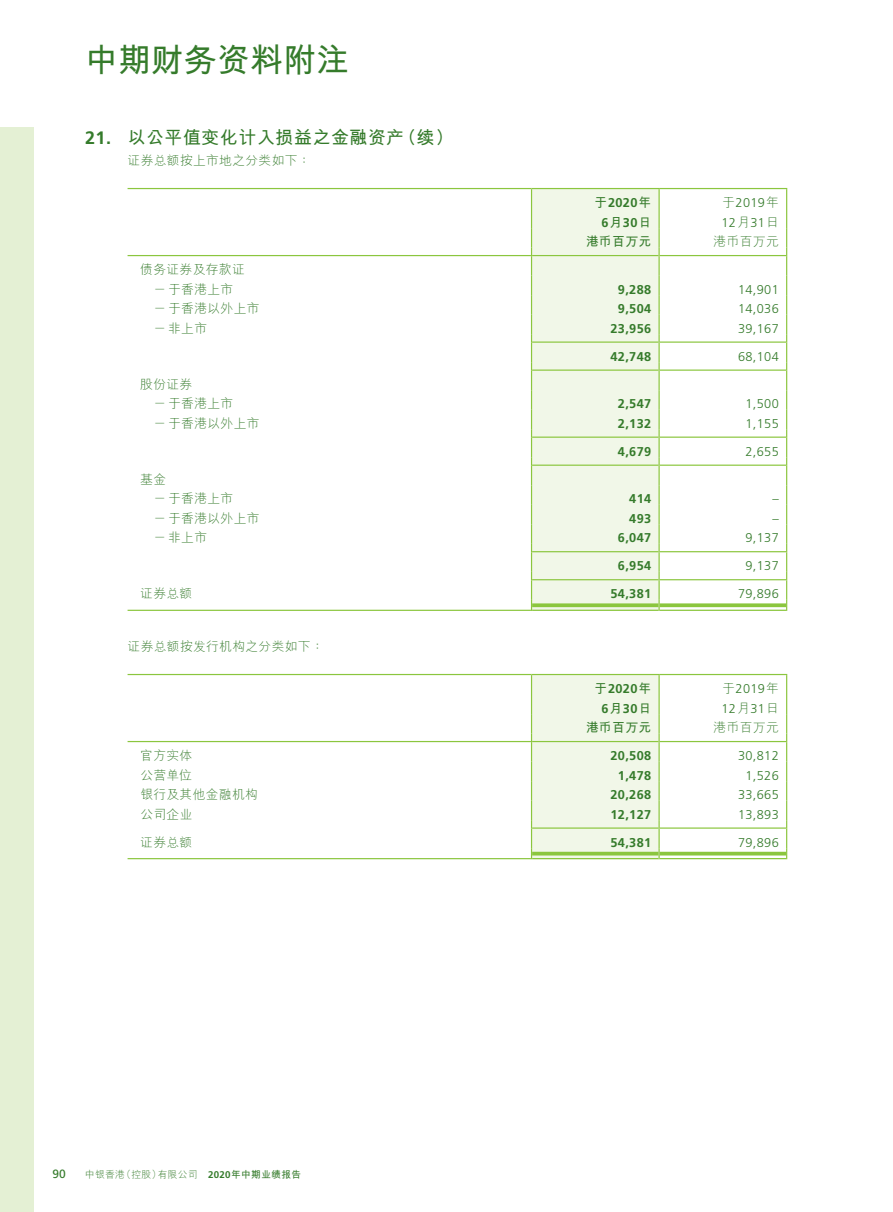
<style>
.page{position:relative;width:893px;height:1212px;background:#fff}
.page>*{position:absolute;margin:0;border:0;box-sizing:border-box;transform-origin:0 0}
.t1{font:700 33px "M Hei HKS";color:#357b2b}
.t2{font:700 18px "M Hei HKS";letter-spacing:.03em;color:#357b2b}
.t3{font:300 12.75px/19.5px "M Hei HKS";letter-spacing:.03em;color:#357b2b}
.t4{font:700 12.75px/19.5px "Frutiger LT Std";letter-spacing:.03em;color:#357b2b;text-align:center}
.t5{font:300 12.75px/19.5px "Frutiger LT Std";letter-spacing:.03em;color:#357b2b}
.t6{font:700 12.75px "M Hei HKS";letter-spacing:.03em;color:#357b2b}
.t7{font:12px "Frutiger LT Std";color:#357b2b}
.t8{font:300 9.75px "M Hei HKS";letter-spacing:.03em;color:#357b2b}
.s1{font-family:"Frutiger LT Std"}
.s2{font-family:"M Hei HKS"}
.s3{font-family:"Frutiger LT Std";font-weight:700}
.s4{font-weight:700}
</style>
<div class="page">
<div style="left:0;top:128px;width:34px;height:1084px;background:#e4f0d4"></div>
<div style="left:532px;top:189px;width:126px;height:421px;background:#f1f7e8"></div>
<hr style="left:128px;top:188px;width:403px;height:1px;background:#8bc63e">
<hr style="left:531px;top:188px;width:128px;height:1px;background:#8bc63e">
<hr style="left:659px;top:188px;width:128px;height:1px;background:#8bc63e">
<hr style="left:786px;top:189px;width:1px;height:39px;background:#8bc63e">
<hr style="left:531px;top:189px;width:1px;height:39px;background:#8bc63e">
<hr style="left:658px;top:189px;width:2px;height:39px;background:#8bc63e">
<hr style="left:658px;top:228px;width:2px;height:20px;background:#8bc63e">
<hr style="left:658px;top:256px;width:2px;height:20px;background:#8bc63e">
<svg style="left:658px;top:276px;width:2px;height:19px"></svg>
<hr style="left:658px;top:295px;width:2px;height:20px;background:#8bc63e">
<svg style="left:658px;top:315px;width:2px;height:75px"></svg>
<hr style="left:658px;top:390px;width:2px;height:20px;background:#8bc63e">
<svg style="left:658px;top:410px;width:2px;height:75px"></svg>
<hr style="left:658px;top:485px;width:2px;height:20px;background:#8bc63e">
<svg style="left:658px;top:505px;width:2px;height:19px"></svg>
<hr style="left:658px;top:524px;width:2px;height:20px;background:#8bc63e">
<svg style="left:658px;top:544px;width:2px;height:8px"></svg>
<hr style="left:658px;top:552px;width:2px;height:20px;background:#8bc63e">
<svg style="left:658px;top:572px;width:2px;height:8px"></svg>
<hr style="left:658px;top:580px;width:2px;height:20px;background:#8bc63e">
<svg style="left:658px;top:600px;width:2px;height:11px"></svg>
<svg style="left:531px;top:228px;width:1px;height:383px"></svg>
<svg style="left:658px;top:248px;width:2px;height:8px"></svg>
<svg style="left:786px;top:228px;width:1px;height:383px"></svg>
<hr style="left:128px;top:255px;width:403px;height:1px;background:#8bc63e">
<hr style="left:532px;top:255px;width:126px;height:1px;background:#8bc63e">
<hr style="left:660px;top:255px;width:126px;height:1px;background:#8bc63e">
<hr style="left:532px;top:341px;width:126px;height:2px;background:#8bc63e">
<hr style="left:660px;top:341px;width:126px;height:2px;background:#8bc63e">
<hr style="left:532px;top:369px;width:126px;height:2px;background:#8bc63e">
<hr style="left:660px;top:369px;width:126px;height:2px;background:#8bc63e">
<hr style="left:532px;top:436px;width:126px;height:2px;background:#8bc63e">
<hr style="left:660px;top:436px;width:126px;height:2px;background:#8bc63e">
<hr style="left:532px;top:465px;width:126px;height:1px;background:#8bc63e">
<hr style="left:660px;top:465px;width:126px;height:1px;background:#8bc63e">
<hr style="left:532px;top:551px;width:126px;height:1px;background:#8bc63e">
<hr style="left:660px;top:551px;width:126px;height:1px;background:#8bc63e">
<hr style="left:532px;top:579px;width:126px;height:1px;background:#8bc63e">
<hr style="left:660px;top:579px;width:126px;height:1px;background:#8bc63e">
<hr style="left:128px;top:610px;width:403px;height:1px;background:#8bc63e">
<svg style="left:532px;top:603px;width:126px;height:4px"></svg>
<hr style="left:532px;top:610px;width:126px;height:1px;background:#8bc63e">
<svg style="left:660px;top:603px;width:126px;height:4px"></svg>
<hr style="left:660px;top:610px;width:126px;height:1px;background:#8bc63e">
<hr style="left:128px;top:674px;width:403px;height:1px;background:#8bc63e">
<hr style="left:659px;top:674px;width:128px;height:1px;background:#8bc63e">
<hr style="left:786px;top:675px;width:1px;height:39px;background:#8bc63e">
<div style="left:531px;top:674px;width:129px;height:185px;background:#f1f7e8"></div>
<svg style="left:786px;top:714px;width:1px;height:145px"></svg>
<hr style="left:128px;top:741px;width:403px;height:1px;background:#8bc63e">
<hr style="left:532px;top:741px;width:126px;height:1px;background:#8bc63e">
<hr style="left:660px;top:741px;width:126px;height:1px;background:#8bc63e">
<hr style="left:532px;top:827px;width:126px;height:2px;background:#8bc63e">
<hr style="left:660px;top:827px;width:126px;height:2px;background:#8bc63e">
<hr style="left:128px;top:858px;width:403px;height:1px;background:#8bc63e">
<hr style="left:532px;top:852px;width:126px;height:3px;background:#8bc63e">
<hr style="left:532px;top:858px;width:126px;height:1px;background:#8bc63e">
<hr style="left:660px;top:852px;width:126px;height:3px;background:#8bc63e">
<hr style="left:660px;top:858px;width:126px;height:1px;background:#8bc63e">
<h1 class="t1" style="left:85px;top:36px;width:265px">中期財務資料附註</h1>
<h2 class="t2" style="left:85px;top:124px;width:370px"><span class="s1">21.</span> 以公平值變化計入損益之金融資產（續）</h2>
<p class="t3" style="left:128px;top:150px;width:185px">證券總額按上市地之分類如下：</p>
<p class="t3" style="left:140px;top:259px;width:106px;text-align:center">債務證券及存款證－於香港上市</p>
<p class="t4" style="left:595px;top:193px;width:58px"><span class="s2">於</span>2020<span class="s2">年<br></span>6<span class="s2">月</span>30<span class="s2">日</span></p>
<p class="t5" style="left:721px;top:193px;width:59px"><span class="s2">於</span>2019<span class="s2">年<br></span>12<span class="s2">月</span>31<span class="s2">日</span></p>
<p class="t6" style="left:586px;top:232px;width:67px">港幣百萬元</p>
<p class="t3" style="left:714px;top:231px;width:67px">港幣百萬元</p>
<p class="t4" style="left:618px;top:279px;width:35px">9,288</p>
<p class="t5" style="left:738px;top:280px;width:42px">14,901</p>
<p class="t3" style="left:153px;top:298px;width:108px">－於香港以外上市</p>
<p class="t4" style="left:618px;top:299px;width:35px">9,504</p>
<p class="t5" style="left:738px;top:299px;width:42px">14,036</p>
<p class="t3" style="left:153px;top:318px;width:55px">－非上市</p>
<p class="t4" style="left:610px;top:318px;width:42px">23,956</p>
<p class="t5" style="left:738px;top:319px;width:42px">39,167</p>
<p class="t4" style="left:610px;top:346px;width:42px">42,748</p>
<p class="t5" style="left:738px;top:347px;width:42px">68,104</p>
<p class="t3" style="left:153px;top:374px;width:81px;text-indent:-13px">股份證券<br>－於香港上市</p>
<p class="t4" style="left:618px;top:394px;width:35px">2,547</p>
<p class="t5" style="left:745px;top:394px;width:35px">1,500</p>
<p class="t3" style="left:153px;top:413px;width:108px">－於香港以外上市</p>
<p class="t4" style="left:618px;top:413px;width:35px">2,132</p>
<p class="t5" style="left:745px;top:414px;width:35px">1,155</p>
<p class="t4" style="left:618px;top:441px;width:35px">4,679</p>
<p class="t5" style="left:745px;top:442px;width:35px">2,655</p>
<p class="t3" style="left:153px;top:469px;width:81px;text-indent:-13px">基金<br>－於香港上市</p>
<p class="t4" style="left:629px;top:489px;width:23px">414</p>
<p class="t5" style="left:772px;top:489px;width:8px">–</p>
<p class="t3" style="left:153px;top:508px;width:108px">－於香港以外上市</p>
<p class="t4" style="left:629px;top:508px;width:23px">493</p>
<p class="t5" style="left:772px;top:509px;width:8px">–</p>
<p class="t3" style="left:153px;top:527px;width:55px">－非上市</p>
<p class="t4" style="left:618px;top:528px;width:35px">6,047</p>
<p class="t5" style="left:745px;top:528px;width:35px">9,137</p>
<p class="t4" style="left:618px;top:556px;width:35px">6,954</p>
<p class="t5" style="left:745px;top:556px;width:35px">9,137</p>
<p class="t3" style="left:140px;top:583px;width:54px">證券總額</p>
<p class="t4" style="left:610px;top:584px;width:42px">54,381</p>
<p class="t5" style="left:738px;top:584px;width:42px">79,896</p>
<p class="t3" style="left:128px;top:636px;width:198px">證券總額按發行機構之分類如下：</p>
<p class="t4" style="left:595px;top:679px;width:58px"><span class="s2">於</span>2020<span class="s2">年<br></span>6<span class="s2">月</span>30<span class="s2">日</span></p>
<p class="t5" style="left:721px;top:679px;width:59px"><span class="s2">於</span>2019<span class="s2">年<br></span>12<span class="s2">月</span>31<span class="s2">日</span></p>
<p class="t6" style="left:586px;top:718px;width:67px">港幣百萬元</p>
<p class="t3" style="left:714px;top:717px;width:67px">港幣百萬元</p>
<p class="t3" style="left:140px;top:745px;width:54px">官方實體</p>
<p class="t4" style="left:610px;top:746px;width:42px">20,508</p>
<p class="t5" style="left:738px;top:746px;width:42px">30,812</p>
<p class="t3" style="left:140px;top:765px;width:54px">公營單位</p>
<p class="t4" style="left:618px;top:765px;width:35px">1,478</p>
<p class="t5" style="left:745px;top:765px;width:35px">1,526</p>
<p class="t3" style="left:140px;top:784px;width:119px">銀行及其他金融機構</p>
<p class="t4" style="left:610px;top:785px;width:42px">20,268</p>
<p class="t5" style="left:738px;top:785px;width:42px">33,665</p>
<p class="t3" style="left:140px;top:803px;width:54px">公司企業</p>
<p class="t4" style="left:610px;top:804px;width:42px">12,127</p>
<p class="t5" style="left:738px;top:804px;width:42px">13,893</p>
<p class="t3" style="left:140px;top:832px;width:54px">證券總額</p>
<p class="t4" style="left:610px;top:832px;width:42px">54,381</p>
<p class="t5" style="left:738px;top:832px;width:42px">79,896</p>
<p class="t7" style="left:52px;top:1167px;width:15px">90</p>
<p class="t8" style="left:85px;top:1168px;width:218px">中銀香港（控股）有限公司 <span class="s3">2020</span><span class="s4">年中期業績報告</span></p>
</div>
